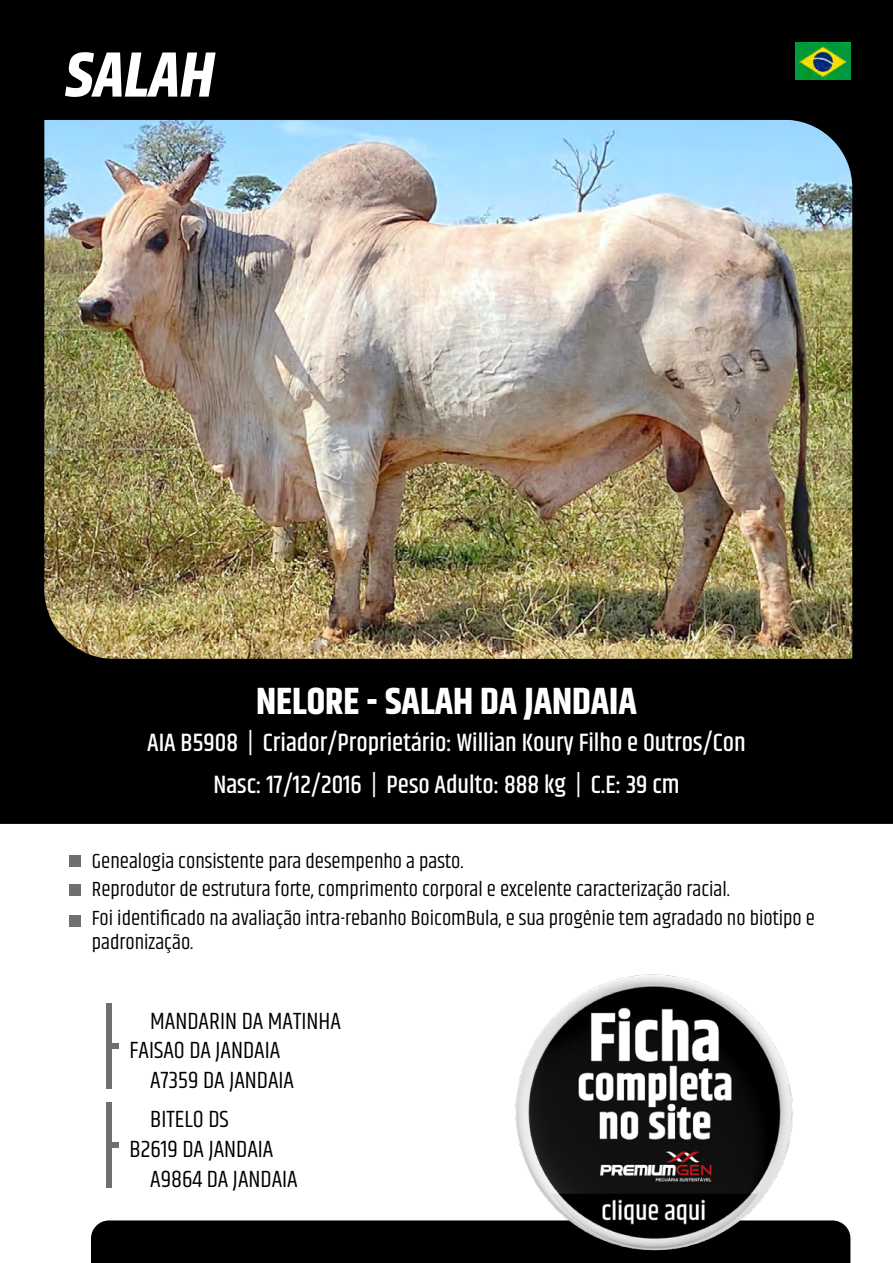
<style>
.page{position:relative;width:893px;height:1263px;background:#fff}
.page>*{position:absolute;margin:0;border:0;box-sizing:border-box;transform-origin:0 0}
.t1{font:italic 700 63.6px "Khand";color:#fff}
.t2{font:700 37.8px "Khand";color:#fff}
.t3{font:500 25.5px/41.7px "Khand";color:#fff;text-align:center}
.t4{font:24px "Khand";color:#000}
.t5{font:21px/28.2px "Khand";color:#000}
</style>
<div class="page">
<div style="left:0;top:0;width:893px;height:824px;background:#000"></div>
<img style="left:44px;top:120px;width:808px;height:539px">
<div style="left:70px;top:855px;width:11px;height:12px;background:#706f6f"></div>
<div style="left:70px;top:884px;width:11px;height:12px;background:#706f6f"></div>
<div style="left:70px;top:915px;width:11px;height:11px;background:#706f6f"></div>
<div style="left:106px;top:1003px;width:6px;height:85px;background:#706f6f"></div>
<div style="left:112px;top:1043px;width:7px;height:6px;background:#706f6f"></div>
<div style="left:106px;top:1102px;width:6px;height:85px;background:#706f6f"></div>
<svg style="left:112px;top:1142px;width:7px;height:5px"></svg>
<img style="left:795px;top:43px;width:55px;height:36px">
<div style="left:91px;top:1220px;width:759px;height:43px;background:#000"></div>
<img style="left:497px;top:974px;width:312px;height:289px">
<h1 class="t1" style="left:63px;top:30px;width:165px">SALAH</h1>
<h2 class="t2" style="left:256px;top:674px;width:382px">NELORE - SALAH DA JANDAIA</h2>
<p class="t3" style="left:147px;top:723px;width:600px">AIA B5908 | Criador/Proprietário: Willian Koury Filho e Outros/Con<br>Nasc: 17/12/2016 | Peso Adulto: 888 kg | C.E: 39 cm</p>
<p class="t5" style="left:92px;top:848px;width:725px">Genealogia consistente para desempenho a pasto.<br>Reprodutor de estrutura forte, comprimento corporal e excelente caracterização racial.<br>Foi identificado na avaliação intra-rebanho BoicomBula, e sua progênie tem agradado no biotipo e</p>
<p class="t5" style="left:92px;top:929px;width:103px">padronização.</p>
<p class="t4" style="left:150px;top:1006px;width:192px">MANDARIN DA MATINHA</p>
<p class="t4" style="left:130px;top:1036px;width:152px">FAISAO DA JANDAIA</p>
<p class="t4" style="left:150px;top:1066px;width:145px">A7359 DA JANDAIA</p>
<p class="t4" style="left:150px;top:1105px;width:80px">BITELO DS</p>
<p class="t4" style="left:130px;top:1134px;width:145px">B2619 DA JANDAIA</p>
<p class="t4" style="left:150px;top:1164px;width:149px">A9864 DA JANDAIA</p>
</div>
